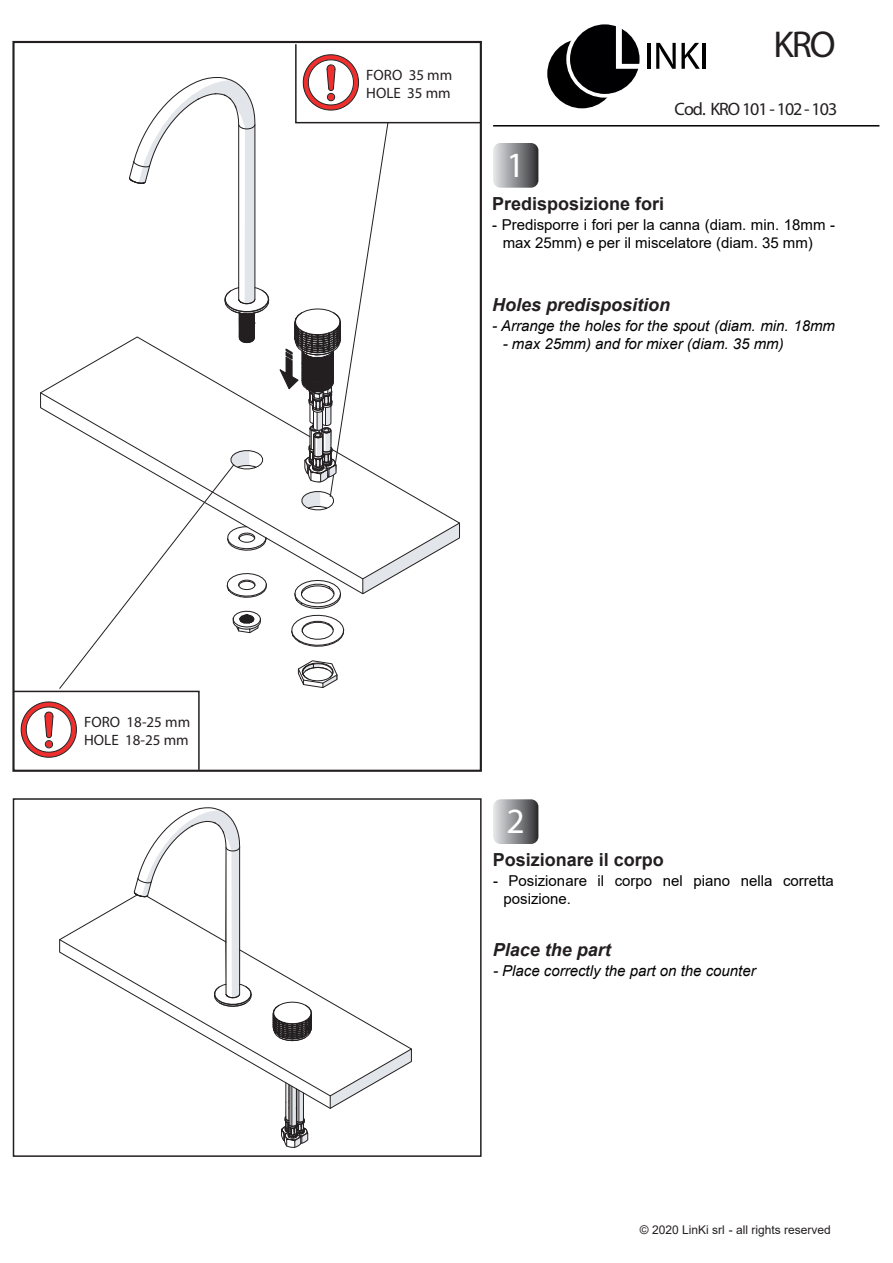
<style>
.page{position:relative;width:893px;height:1263px;background:#fff}
.page>*{position:absolute;margin:0;border:0;box-sizing:border-box;transform-origin:0 0}
.t1{font:700 37.5px "Myriad Pro";color:#231f20}
.t2{font:700 35.55px "Myriad Pro";color:#fff}
.t3{font:700 18px "Arial";color:#231f20}
.t4{font:italic 700 18px "Arial";color:#231f20}
.t5{font:18px "Myriad Pro";letter-spacing:-.055em;color:#231f20}
.t6{font:15px/18px "Arial";color:#000001}
.t7{font:italic 15px "Arial";color:#000001}
.t8{font:15px/17.9px "Myriad Pro";color:#231f20}
.t9{font:12px "Arial";color:#231f20}
</style>
<div class="page">
<svg style="left:493px;top:143px;width:45px;height:45px;background:#909193"></svg>
<svg style="left:493px;top:799px;width:45px;height:45px;background:#909193"></svg>
<hr style="left:647px;top:43px;width:3px;height:26px;background:#000002">
<svg style="left:656px;top:43px;width:44px;height:26px"></svg>
<hr style="left:702px;top:43px;width:4px;height:26px;background:#000002">
<svg style="left:545px;top:37px;width:74px;height:73px;background:#1e1e1f"></svg>
<div style="left:544px;top:35px;width:76px;height:77px;border:4px solid #fff;border-radius:50%"></div>
<div style="left:568px;top:23px;width:73px;height:73px;background:#000002;border-radius:50%"></div>
<div style="left:566px;top:21px;width:77px;height:77px;border:4px solid #fff;border-radius:50%"></div>
<svg style="left:616px;top:23px;width:25px;height:46px"></svg>
<hr style="left:493px;top:125px;width:386px;height:2px;background:#000001">
<div style="left:13px;top:798px;width:469px;height:359px;border:2px solid #231f20"></div>
<svg style="left:294px;top:594px;width:47px;height:15px"></svg>
<svg style="left:298px;top:660px;width:40px;height:28px"></svg>
<svg style="left:291px;top:615px;width:53px;height:32px"></svg>
<svg style="left:40px;top:341px;width:420px;height:253px"></svg>
<svg style="left:12px;top:450px;width:255px;height:321px"></svg>
<svg style="left:129px;top:77px;width:140px;height:266px"></svg>
<svg style="left:279px;top:43px;width:203px;height:467px"></svg>
<svg style="left:59px;top:896px;width:353px;height:213px"></svg>
<svg style="left:134px;top:807px;width:118px;height:200px"></svg>
<svg style="left:281px;top:1083px;width:27px;height:65px"></svg>
<p class="t8" style="left:84px;top:713px;width:108px">FORO 18-25 mm<br>HOLE 18-25 mm</p>
<p class="t8" style="left:366px;top:66px;width:88px">FORO 35 mm<br>HOLE 35 mm</p>
<h1 class="t1" style="left:773px;top:21px;width:64px">KRO</h1>
<h2 class="t2" style="left:507px;top:143px;width:20px">1</h2>
<p class="t5" style="left:675px;top:98px;width:164px">Cod. KRO 101 - 102 - 103</p>
<p class="t3" style="left:492px;top:191px;width:174px">Predisposizione fori</p>
<p class="t6" style="left:503px;top:216px;width:334px;text-indent:-10px">- Predisporre i fori per la canna (diam. min. 18mm - max 25mm) e per il miscelatore (diam. 35 mm)</p>
<p class="t4" style="left:492px;top:292px;width:180px">Holes predisposition</p>
<p class="t7" style="left:492px;top:316px;width:344px">- Arrange the holes for the spout (diam. min. 18mm</p>
<p class="t7" style="left:503px;top:334px;width:282px">- max 25mm) and for mixer (diam. 35 mm)</p>
<h2 class="t2" style="left:507px;top:799px;width:20px">2</h2>
<p class="t3" style="left:493px;top:847px;width:173px">Posizionare il corpo</p>
<p class="t6" style="left:504px;top:872px;width:332px;text-indent:-10px">- Posizionare il corpo nel piano nella corretta posizione.</p>
<p class="t4" style="left:493px;top:937px;width:120px">Place the part</p>
<p class="t7" style="left:493px;top:961px;width:264px">- Place correctly the part on the counter</p>
<p class="t9" style="left:640px;top:1222px;width:192px">© 2020 LinKi srl - all rights reserved</p>
</div>
